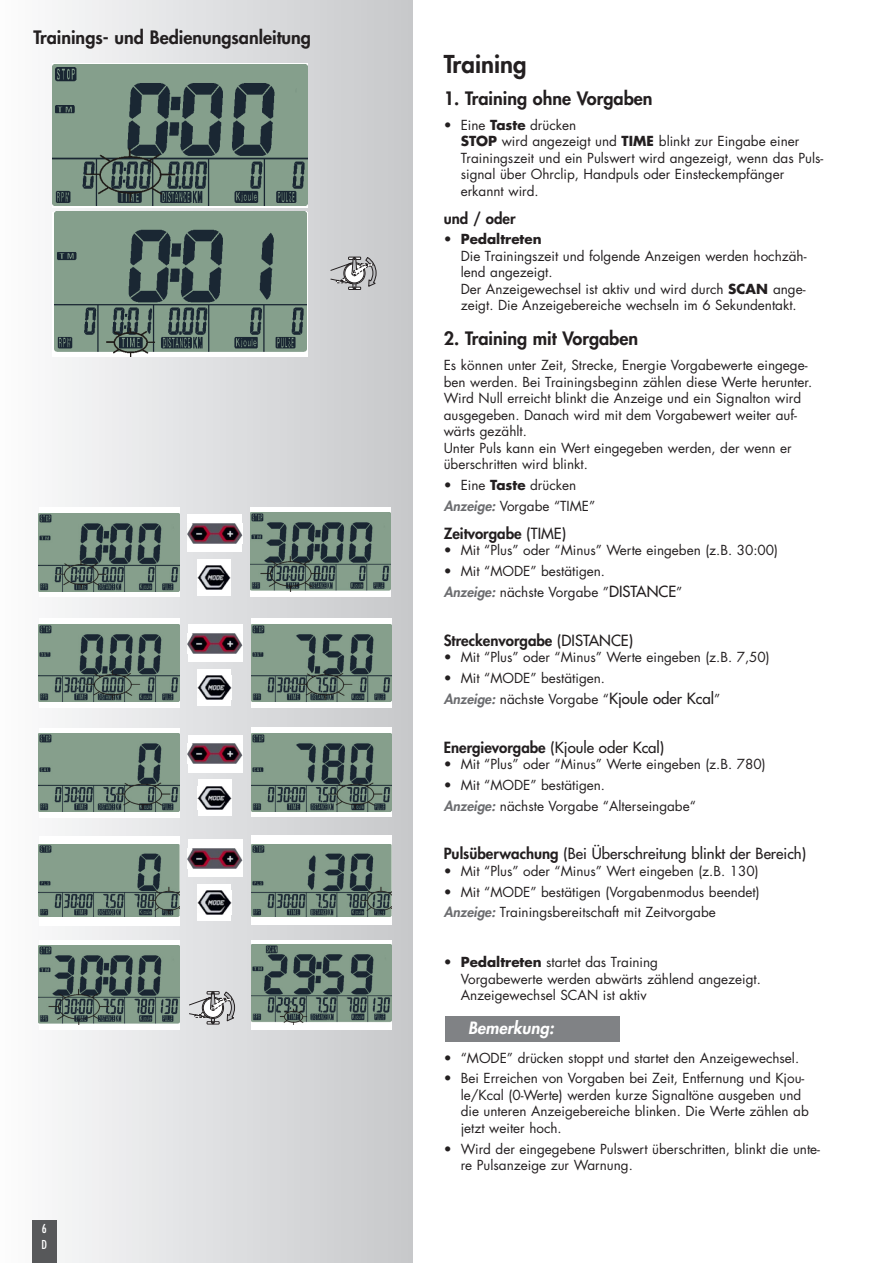
<style>
.page{position:relative;width:893px;height:1263px;background:#fff}
.page>*{position:absolute;margin:0;border:0;box-sizing:border-box;transform-origin:0 0}
.t1{font:800 24px "Futura";color:#231f20}
.t2{font:800 18px "Futura";color:#231f20}
.t3{font:800 18px "Futura CE";color:#231f20}
.t4{font:italic 800 16.5px "Futura";letter-spacing:.005em;color:#fff}
.t5{font:15px "Futura";color:#231f20}
.t6{font:800 15px "Futura";color:#231f20}
.t7{font:13.5px/16.5px "Futura";color:#231f20}
.t8{font:condensed 12px/15.6px "Futura";color:#fff}
.s1{font-weight:700}
.s2{font-weight:800;font-style:italic;color:#6c6d70}
.s3{font-weight:400}
.s4{font-size:15px}
.s5{font-weight:800}
</style>
<div class="page">
<div style="left:0;top:0;width:412px;height:1263px;background:linear-gradient(to right,#fbfcfc,#c7c8ca)"></div>
<div style="left:32px;top:1220px;width:25px;height:43px;background:#57585a"></div>
<div style="left:39px;top:508px;width:140px;height:89px;background:#fff"></div>
<img style="left:39px;top:513px;width:140px;height:78px">
<div style="left:250px;top:507px;width:141px;height:90px;background:#fff"></div>
<img style="left:250px;top:513px;width:141px;height:78px">
<svg style="left:189px;top:991px;width:46px;height:33px;background:#b6b6b7"></svg>
<div style="left:39px;top:940px;width:140px;height:90px;background:#fff"></div>
<img style="left:39px;top:946px;width:140px;height:78px">
<div style="left:251px;top:940px;width:140px;height:89px;background:#fff"></div>
<img style="left:251px;top:944px;width:140px;height:81px">
<div style="left:197px;top:559px;width:34px;height:37px;background:#fff"></div>
<img style="left:197px;top:566px;width:34px;height:23px">
<div style="left:39px;top:618px;width:140px;height:90px;background:#fff"></div>
<img style="left:39px;top:624px;width:140px;height:78px">
<div style="left:251px;top:618px;width:140px;height:89px;background:#fff"></div>
<img style="left:251px;top:624px;width:140px;height:78px">
<div style="left:39px;top:728px;width:140px;height:89px;background:linear-gradient(to right,#fff,#fff)"></div>
<img style="left:39px;top:734px;width:140px;height:77px">
<div style="left:251px;top:728px;width:140px;height:89px;background:linear-gradient(to right,#fff,#fff)"></div>
<img style="left:251px;top:734px;width:140px;height:77px">
<div style="left:39px;top:836px;width:140px;height:89px;background:#fff"></div>
<img style="left:39px;top:844px;width:140px;height:73px">
<div style="left:251px;top:836px;width:140px;height:89px;background:#fff"></div>
<img style="left:251px;top:844px;width:140px;height:73px">
<div style="left:445px;top:1016px;width:175px;height:26px;background:#808285"></div>
<svg style="left:52px;top:63px;width:255px;height:145px"></svg>
<img style="left:52px;top:65px;width:255px;height:141px">
<img style="left:54px;top:212px;width:252px;height:144px">
<div style="left:187px;top:514px;width:55px;height:38px;background:#fff"></div>
<img style="left:187px;top:523px;width:55px;height:21px">
<div style="left:198px;top:669px;width:33px;height:36px;background:#fff"></div>
<img style="left:198px;top:676px;width:33px;height:23px">
<div style="left:188px;top:624px;width:55px;height:38px;background:#fff"></div>
<img style="left:188px;top:633px;width:55px;height:20px">
<div style="left:198px;top:780px;width:33px;height:36px;background:#fff"></div>
<img style="left:198px;top:786px;width:33px;height:24px">
<div style="left:188px;top:735px;width:55px;height:37px;background:#fff"></div>
<img style="left:188px;top:743px;width:55px;height:21px">
<div style="left:198px;top:884px;width:33px;height:36px;background:#fff"></div>
<img style="left:198px;top:891px;width:33px;height:23px">
<div style="left:188px;top:839px;width:55px;height:38px;background:#fff"></div>
<img style="left:188px;top:848px;width:55px;height:21px">
<svg style="left:331px;top:257px;width:46px;height:33px;background:#adadae"></svg>
<h2 class="t3" style="left:33px;top:29px;width:279px">Trainings- und Bedienungsanleitung</h2>
<p class="t8" style="left:41px;top:1222px;width:7px">6<br>D</p>
<h1 class="t1" style="left:444px;top:53px;width:84px">Training</h1>
<h2 class="t2" style="left:444px;top:89px;width:210px">1. Training ohne Vorgaben</h2>
<p class="t7" style="left:461px;top:117px;width:364px;text-indent:-17px">• Eine <span class="s1">Taste</span> drücken<br><span class="s1">STOP</span> wird angezeigt und <span class="s1">TIME</span> blinkt zur Eingabe einer Trainingszeit und ein Pulswert wird angezeigt, wenn das Puls&shy;signal über Ohrclip, Handpuls oder Einsteckempfänger erkannt wird.</p>
<p class="t6" style="left:444px;top:211px;width:73px">und / oder</p>
<p class="t7" style="left:461px;top:232px;width:347px;text-indent:-17px">• <span class="s1">Pedaltreten<br></span>Die Trainingszeit und folgende Anzeigen werden hochzäh&shy;lend angezeigt.<br>Der Anzeigewechsel ist aktiv und wird durch <span class="s1">SCAN</span> ange&shy;zeigt. Die Anzeigebereiche wechseln im 6 Sekundentakt.</p>
<h2 class="t2" style="left:444px;top:330px;width:196px">2. Training mit Vorgaben</h2>
<p class="t7" style="left:444px;top:358px;width:370px">Es können unter Zeit, Strecke, Energie Vorgabewerte eingege&shy;ben werden. Bei Trainingsbeginn zählen diese Werte herunter.<br>Wird Null erreicht blinkt die Anzeige und ein Signalton wird ausgegeben. Danach wird mit dem Vorgabewert weiter auf&shy;wärts gezählt.<br>Unter Puls kann ein Wert eingegeben werden, der wenn er überschritten wird blinkt.</p>
<p class="t7" style="left:444px;top:476px;width:153px;line-height:20.7px">• Eine <span class="s1">Taste</span> drücken<br><span class="s2">Anzeige:</span> Vorgabe “TIME”</p>
<p class="t6" style="left:444px;top:526px;width:124px">Zeitvorgabe <span class="s3">(TIME)</span></p>
<p class="t7" style="left:444px;top:543px;width:336px">• Mit “Plus” oder “Minus” Werte eingeben (z.B. 30:00)</p>
<p class="t7" style="left:444px;top:562px;width:240px;line-height:20.7px">• Mit “MODE” bestätigen.<br><span class="s2">Anzeige:</span> nächste Vorgabe ”<span class="s4">DISTANCE</span>”</p>
<p class="t6" style="left:444px;top:633px;width:191px">Streckenvorgabe <span class="s3">(DISTANCE)</span></p>
<p class="t7" style="left:444px;top:650px;width:327px">• Mit “Plus” oder “Minus” Werte eingeben (z.B. 7,50)</p>
<p class="t7" style="left:444px;top:669px;width:278px;line-height:20.7px">• Mit “MODE” bestätigen.<br><span class="s2">Anzeige:</span> nächste Vorgabe “<span class="s4">Kjoule oder Kcal</span>”</p>
<p class="t5" style="left:444px;top:739px;width:222px"><span class="s5">Energievorgabe</span> (Kjoule oder Kcal)</p>
<p class="t7" style="left:444px;top:757px;width:323px">• Mit “Plus” oder “Minus” Werte eingeben (z.B. 780)</p>
<p class="t7" style="left:444px;top:776px;width:254px;line-height:20.7px">• Mit “MODE” bestätigen.<br><span class="s2">Anzeige:</span> nächste Vorgabe “Alterseingabe“</p>
<p class="t5" style="left:444px;top:846px;width:364px"><span class="s5">Pulsüberwachung</span> (Bei Überschreitung blinkt der Bereich)</p>
<p class="t7" style="left:444px;top:864px;width:316px">• Mit “Plus” oder “Minus” Wert eingeben (z.B. 130)</p>
<p class="t7" style="left:444px;top:882px;width:317px;line-height:20.7px">• Mit “MODE” bestätigen (Vorgabenmodus beendet)<br><span class="s2">Anzeige:</span> Trainingsbereitschaft mit Zeitvorgabe</p>
<p class="t7" style="left:461px;top:955px;width:302px;text-indent:-17px">• <span class="s1">Pedaltreten</span> startet das Training<br>Vorgabewerte werden abwärts zählend angezeigt.<br>Anzeigewechsel SCAN ist aktiv</p>
<p class="t4" style="left:468px;top:1020px;width:87px">Bemerkung:</p>
<p class="t7" style="left:444px;top:1051px;width:357px">• “MODE” drücken stoppt und startet den Anzeigewechsel.</p>
<p class="t7" style="left:461px;top:1071px;width:350px;text-indent:-17px">• Bei Erreichen von Vorgaben bei Zeit, Entfernung und Kjou&shy;le/Kcal (0-Werte) werden kurze Signaltöne ausgeben und die unteren Anzeigebereiche blinken. Die Werte zählen ab jetzt weiter hoch.</p>
<p class="t7" style="left:461px;top:1141px;width:361px;text-indent:-17px">• Wird der eingegebene Pulswert überschritten, blinkt die unte&shy;re Pulsanzeige zur Warnung.</p>
</div>
